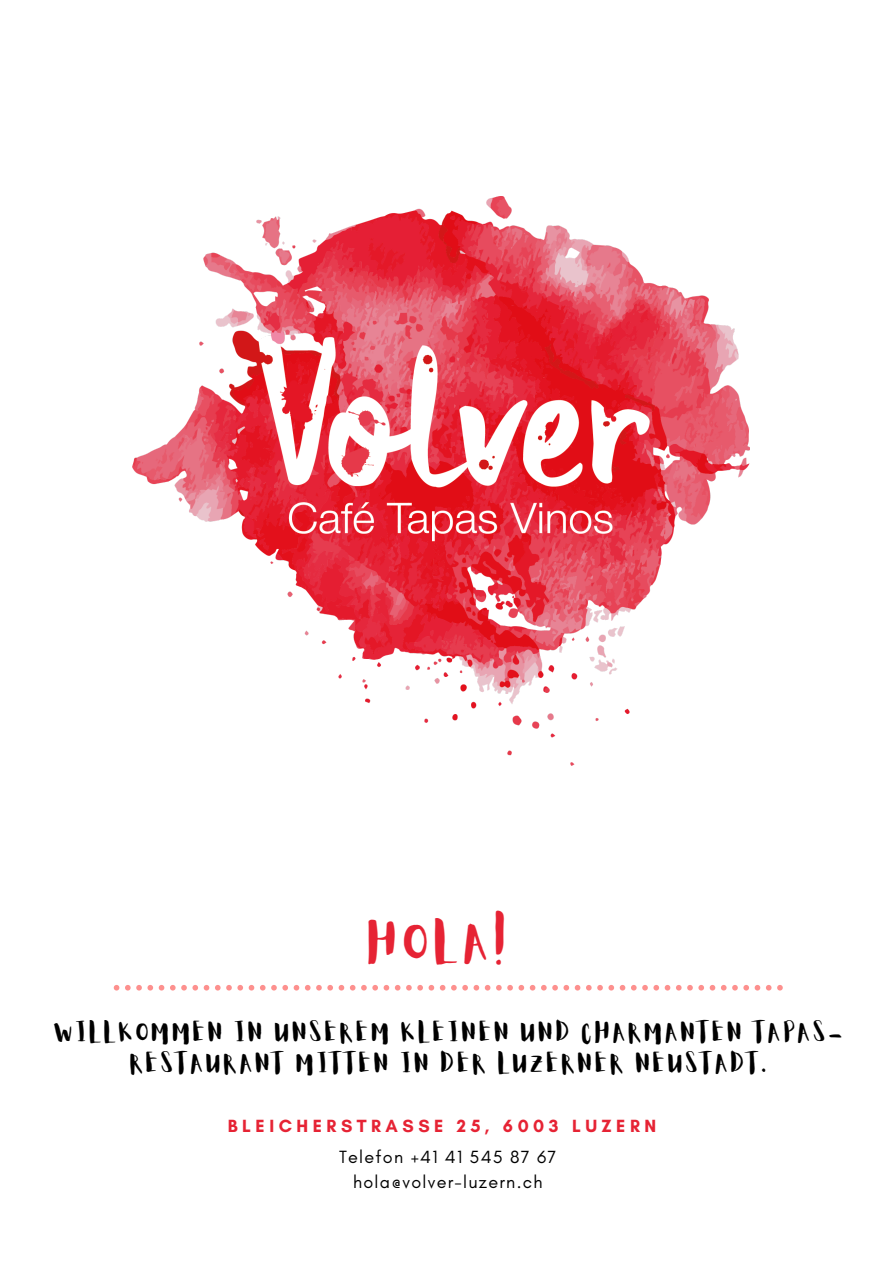
<style>
.page{position:relative;width:893px;height:1264px;background:#fff}
.page>*{position:absolute;margin:0;border:0;box-sizing:border-box;transform-origin:0 0}
.t1{font:45px "Aloja Extended";color:#e62334}
.t2{font:22.5px/31.5px "Aloja Extended";letter-spacing:.11em;color:#000;text-align:center}
.t3{font:18px "Glacial Indifference";letter-spacing:.07em;color:#000}
.t4{font:700 18px "Glacial Indifference";letter-spacing:.25em;color:#e62334}
</style>
<div class="page">
<img style="left:132px;top:197px;width:617px;height:568px">
<svg style="left:114px;top:985px;width:668px;height:5px"></svg>
<p class="t1" style="left:368px;top:921px;width:142px">HOLA!</p>
<p class="t2" style="left:54px;top:1017px;width:787px">WILLKOMMEN IN UNSEREM KLEINEN UND CHARMANTEN TAPAS-<br>RESTAURANT MITTEN IN DER LUZERNER NEUSTADT.</p>
<p class="t4" style="left:228px;top:1115px;width:430px">BLEICHERSTRASSE 25, 6003 LUZERN</p>
<p class="t3" style="left:339px;top:1146px;width:219px">Telefon +41 41 545 87 67</p>
<p class="t3" style="left:353px;top:1170px;width:191px">hola@volver-luzern.ch</p>
</div>
